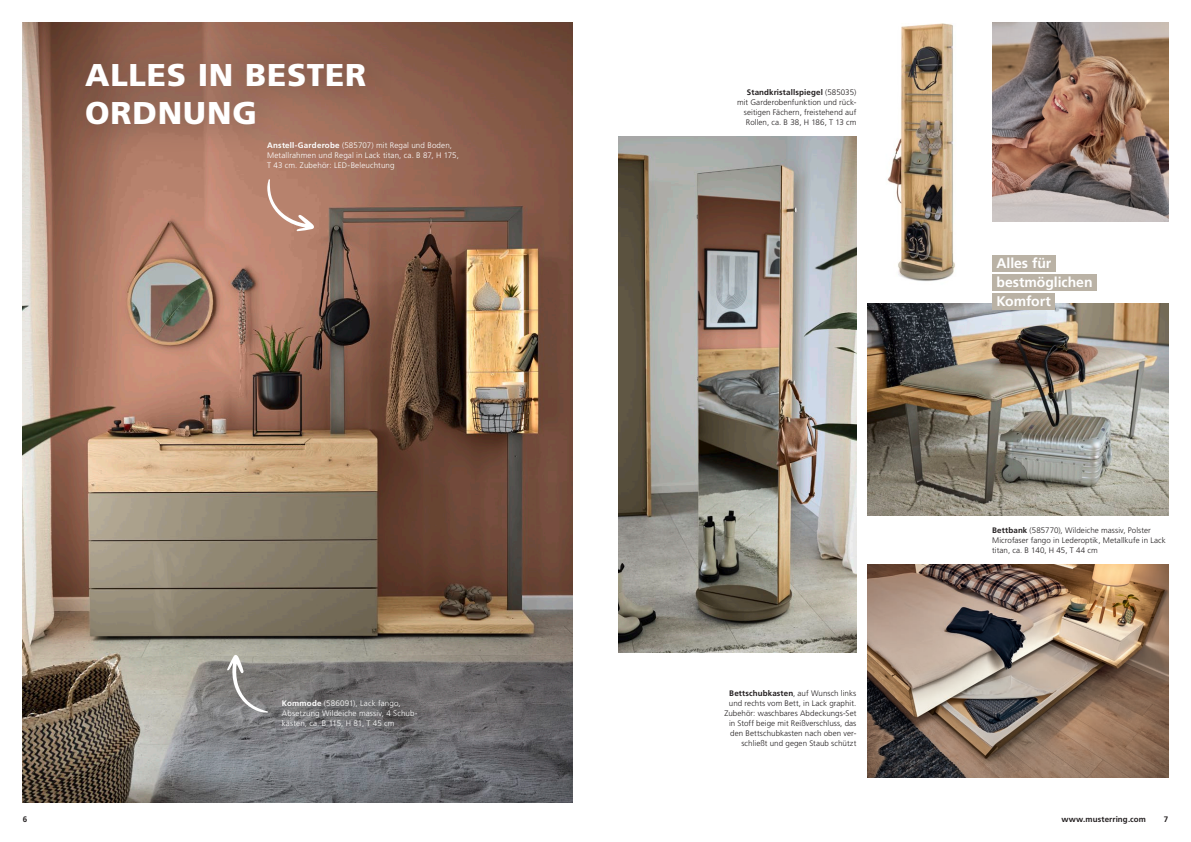
<style>
.page{position:relative;width:1191px;height:842px;background:#fff}
.page>*{position:absolute;margin:0;border:0;box-sizing:border-box;transform-origin:0 0}
.t1{font:900 31.5px/37.8px "Frutiger LT Std";letter-spacing:.025em;color:#fff}
.t2{font:700 14px/18.6px "Frutiger LT Std";letter-spacing:-.005em;color:#fff}
.t3{font:300 8px/10px "Frutiger LT Std";letter-spacing:.005em;color:#231f20;text-align:right}
.t4{font:300 8px/10px "Frutiger LT Std";letter-spacing:.015em;color:#fff}
.t5{font:700 8px "Frutiger LT Std";letter-spacing:.015em;color:#231f20}
.s1{font-weight:700}
</style>
<div class="page">
<img style="left:887px;top:23px;width:68px;height:258px">
<img style="left:618px;top:136px;width:238px;height:516px">
<img style="left:867px;top:303px;width:301px;height:213px">
<img style="left:867px;top:565px;width:301px;height:212px">
<img style="left:992px;top:23px;width:176px;height:198px">
<img style="left:23px;top:23px;width:550px;height:779px">
<svg style="left:267px;top:179px;width:48px;height:52px;background:#c19280"></svg>
<svg style="left:227px;top:654px;width:41px;height:59px;background:#959391"></svg>
<div style="left:56px;top:32px;width:339px;height:123px;background:#231f20;opacity:.4"></div>
<div style="left:992px;top:256px;width:63px;height:16px;background:#bab2a5"></div>
<div style="left:992px;top:274px;width:105px;height:16px;background:#bab2a5"></div>
<div style="left:992px;top:293px;width:63px;height:16px;background:#bab2a5"></div>
<h1 class="t1" style="left:85px;top:56px;width:283px">ALLES IN BESTER<br>ORDNUNG</h1>
<p class="t4" style="left:267px;top:140px;width:193px"><span class="s1">Anstell-Garderobe</span> (585707) mit Regal und Boden,<br>Metallrahmen und Regal in Lack titan, ca. B 87, H 175,<br>T 43 cm. Zubehör: LED-Beleuchtung</p>
<p class="t4" style="left:282px;top:698px;width:137px"><span class="s1">Kommode</span> (586091), Lack fango,<br>Absetzung Wildeiche massiv, 4 Schub&shy;kästen, ca. B 115, H 81, T 45 cm</p>
<p class="t3" style="left:737px;top:87px;width:121px"><span class="s1">Standkristallspiegel</span> (585035) mit Garderobenfunktion und rück&shy;seitigen Fächern, freistehend auf<br>Rollen, ca. B 38, H 186, T 13 cm</p>
<p class="t3" style="left:724px;top:688px;width:133px"><span class="s1">Bettschubkasten</span>, auf Wunsch links und rechts vom Bett, in Lack graphit.<br>Zubehör: waschbares Abdeckungs-Set in Stoff beige mit Reißverschluss, das den Bettschubkasten nach oben ver&shy;schließt und gegen Staub schützt</p>
<h2 class="t2" style="left:996px;top:254px;width:98px">Alles für bestmöglichen<br>Komfort</h2>
<p class="t3" style="left:992px;top:526px;width:175px;text-align:left"><span class="s1">Bettbank</span> (585770), Wildeiche massiv, Polster<br>Microfaser fango in Lederoptik, Metallkufe in Lack titan, ca. B 140, H 45, T 44 cm</p>
<p class="t5" style="left:23px;top:815px;width:6px">6</p>
<p class="t5" style="left:1061px;top:815px;width:86px">www.musterring.com</p>
<p class="t5" style="left:1163px;top:815px;width:6px">7</p>
</div>
